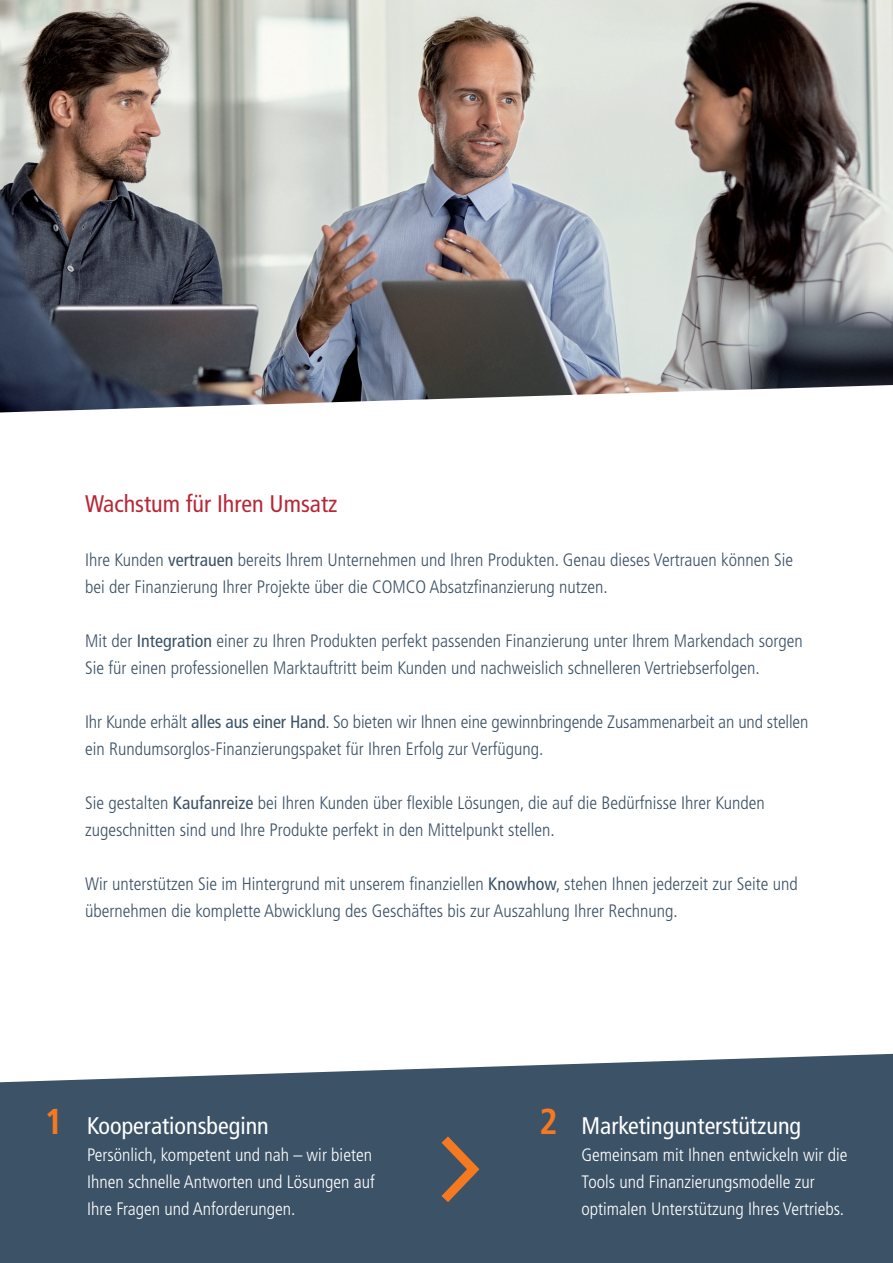
<style>
.page{position:relative;width:893px;height:1263px;background:#fff}
.page>*{position:absolute;margin:0;border:0;box-sizing:border-box;transform-origin:0 0}
.t1{font:condensed 24px "Frutiger";color:#fff}
.t2{font:condensed 24px "Frutiger";color:#b72837}
.t3{font:300 condensed 18px/27px "Frutiger";color:#3c5266}
.t4{font:300 condensed 18px/27px "Frutiger";color:#fff}
.s1{font-weight:400}
.s2{font-weight:700;font-size:36px;color:#f47921}
</style>
<div class="page">
<svg style="left:0;top:1053px;width:892px;height:210px;background:#4a5e71"></svg>
<img style="left:0;top:0;width:892px;height:413px">
<svg style="left:432px;top:1127px;width:54px;height:85px;background:#59585a"></svg>
<h1 class="t2" style="left:85px;top:494px;width:254px">Wachstum für Ihren Umsatz</h1>
<p class="t3" style="left:85px;top:548px;width:710px">Ihre Kunden <span class="s1">vertrauen</span> bereits Ihrem Unternehmen und Ihren Produkten. Genau dieses Vertrauen können Sie bei der Finanzierung Ihrer Projekte über die COMCO Absatzfinanzierung nutzen.</p>
<p class="t3" style="left:85px;top:629px;width:719px">Mit der <span class="s1">Integration</span> einer zu Ihren Produkten perfekt passenden Finanzierung unter Ihrem Markendach sorgen<br>Sie für einen professionellen Marktauftritt beim Kunden und nachweislich schnelleren Vertriebserfolgen.</p>
<p class="t3" style="left:85px;top:710px;width:725px">Ihr Kunde erhält <span class="s1">alles aus einer Hand</span>. So bieten wir Ihnen eine gewinnbringende Zusammenarbeit an und stellen ein Rundumsorglos-Finanzierungspaket für Ihren Erfolg zur Verfügung.</p>
<p class="t3" style="left:85px;top:791px;width:681px">Sie gestalten <span class="s1">Kaufanreize</span> bei Ihren Kunden über flexible Lösungen, die auf die Bedürfnisse Ihrer Kunden zugeschnitten sind und Ihre Produkte perfekt in den Mittelpunkt stellen.</p>
<p class="t3" style="left:85px;top:872px;width:714px">Wir unterstützen Sie im Hintergrund mit unserem finanziellen <span class="s1">Knowhow</span>, stehen Ihnen jederzeit zur Seite und übernehmen die komplette Abwicklung des Geschäftes bis zur Auszahlung Ihrer Rechnung.</p>
<h1 class="t1" style="left:45px;top:1116px;width:226px"><span class="s2">1</span> Kooperationsbeginn</h1>
<p class="t4" style="left:87px;top:1143px;width:289px">Persönlich, kompetent und nah – wir bieten<br>Ihnen schnelle Antworten und Lösungen auf<br>Ihre Fragen und Anforderungen.</p>
<h1 class="t1" style="left:539px;top:1116px;width:264px"><span class="s2">2</span> Marketingunterstützung</h1>
<p class="t4" style="left:581px;top:1143px;width:268px">Gemeinsam mit Ihnen entwickeln wir die<br>Tools und Finanzierungsmodelle zur optimalen Unterstützung Ihres Vertriebs.</p>
</div>
